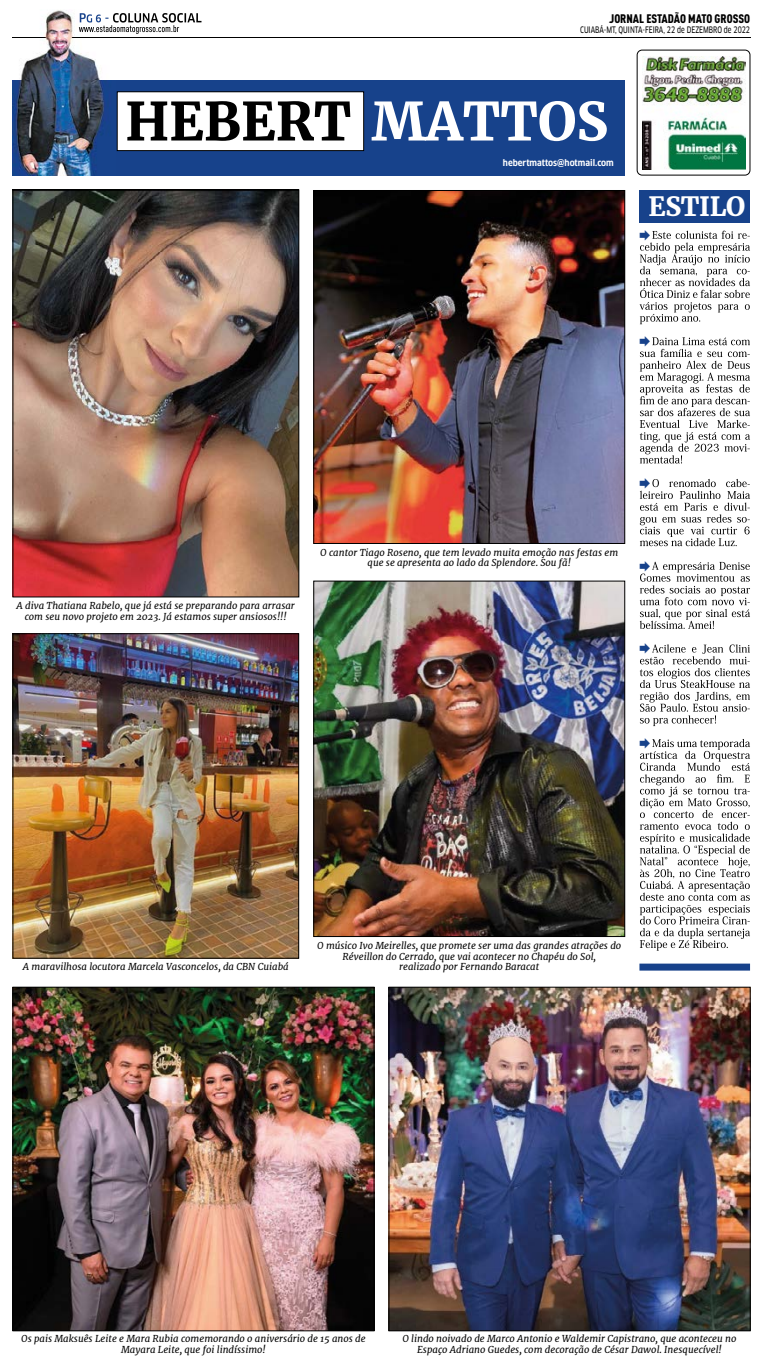
<style>
.page{position:relative;width:762px;height:1365px;background:#fff}
.page>*{position:absolute;margin:0;border:0;box-sizing:border-box;transform-origin:0 0}
.t1{font:700 52.5px "Merriweather";color:#000}
.t2{font:700 26.25px "Merriweather";letter-spacing:-.015em;color:#fff}
.t3{font:12.25px "DIN Cond Black Alternate";color:#000}
.t4{font:italic 9.62px/10.5px "Merriweather";color:#000;text-align:center}
.t5{font:8.75px "Clan OT Narrow News";color:#000;scale:.8 1}
.t6{font:700 condensed 8.75px "Clan OT";color:#fff}
.s1{color:#fff}
</style>
<div class="page">
<hr style="left:13px;top:37px;width:737px;height:1px;background:#000">
<div style="left:13px;top:80px;width:611px;height:95px;background:#17428b"></div>
<img style="left:13px;top:10px;width:102px;height:166px">
<img style="left:13px;top:37px;width:102px;height:1px">
<img style="left:13px;top:80px;width:102px;height:95px">
<div style="left:117px;top:92px;width:246px;height:58px;background:#fff"></div>
<div style="left:117px;top:92px;width:247px;height:59px;border:1px solid #000"></div>
<img style="left:642px;top:57px;width:102px;height:112px">
<div style="left:636px;top:50px;width:114px;height:125px;border:1px solid #000;border-radius:5px"></div>
<svg style="left:79px;top:13px;width:122px;height:21px"></svg>
<div style="left:639px;top:190px;width:111px;height:32px;background:#17428b"></div>
<div style="left:639px;top:963px;width:111px;height:7px;background:#17428b"></div>
<img style="left:15px;top:192px;width:282px;height:403px">
<div style="left:13px;top:190px;width:286px;height:407px;border:1px solid #000"></div>
<img style="left:315px;top:192px;width:308px;height:349px">
<div style="left:313px;top:190px;width:312px;height:353px;border:1px solid #000"></div>
<img style="left:15px;top:635px;width:282px;height:321px">
<div style="left:13px;top:633px;width:286px;height:325px;border:1px solid #000"></div>
<img style="left:315px;top:583px;width:308px;height:351px">
<div style="left:313px;top:581px;width:312px;height:355px;border:1px solid #000"></div>
<img style="left:15px;top:988px;width:357px;height:340px">
<div style="left:13px;top:986px;width:361px;height:344px;border:1px solid #000"></div>
<img style="left:390px;top:988px;width:358px;height:340px">
<div style="left:388px;top:986px;width:362px;height:344px;border:1px solid #000"></div>
<svg style="left:639px;top:230px;width:111px;height:94px"></svg>
<svg style="left:639px;top:337px;width:111px;height:126px"></svg>
<svg style="left:639px;top:479px;width:111px;height:67px"></svg>
<svg style="left:639px;top:561px;width:111px;height:68px"></svg>
<svg style="left:639px;top:644px;width:111px;height:82px"></svg>
<svg style="left:639px;top:739px;width:111px;height:211px"></svg>
<p class="t3" style="left:609px;top:11px;width:142px">JORNAL ESTADÃO MATO GROSSO</p>
<p class="t5" style="left:580px;top:25px;width:214px">CUIABÁ-MT, QUINTA-FEIRA, 22 de DEZEMBRO de 2022</p>
<h1 class="t1" style="left:125px;top:89px;width:484px">HEBERT <span class="s1">MATTOS</span></h1>
<p class="t6" style="left:503px;top:158px;width:112px">hebertmattos@hotmail.com</p>
<h2 class="t2" style="left:648px;top:191px;width:98px">ESTILO</h2>
<p class="t4" style="left:17px;top:600px;width:280px">A diva Thatiana Rabelo, que já está se preparando para arrasar com seu novo projeto em 2023. Já estamos super ansiosos!!!</p>
<p class="t4" style="left:320px;top:547px;width:299px">O cantor Tiago Roseno, que tem levado muita emoção nas festas em que se apresenta ao lado da Splendore. Sou fã!</p>
<p class="t4" style="left:23px;top:961px;width:267px">A maravilhosa locutora Marcela Vasconcelos, da CBN Cuiabá</p>
<p class="t4" style="left:317px;top:940px;width:305px">O músico Ivo Meirelles, que promete ser uma das grandes atrações do<br>Réveillon do Cerrado, que vai acontecer no Chapéu do Sol,<br>realizado por Fernando Baracat</p>
<p class="t4" style="left:21px;top:1333px;width:346px">Os pais Maksuês Leite e Mara Rubia comemorando o aniversário de 15 anos de<br>Mayara Leite, que foi lindíssimo!</p>
<p class="t4" style="left:402px;top:1333px;width:335px">O lindo noivado de Marco Antonio e Waldemir Capistrano, que aconteceu no<br>Espaço Adriano Guedes, com decoração de César Dawol. Inesquecível!</p>
</div>
